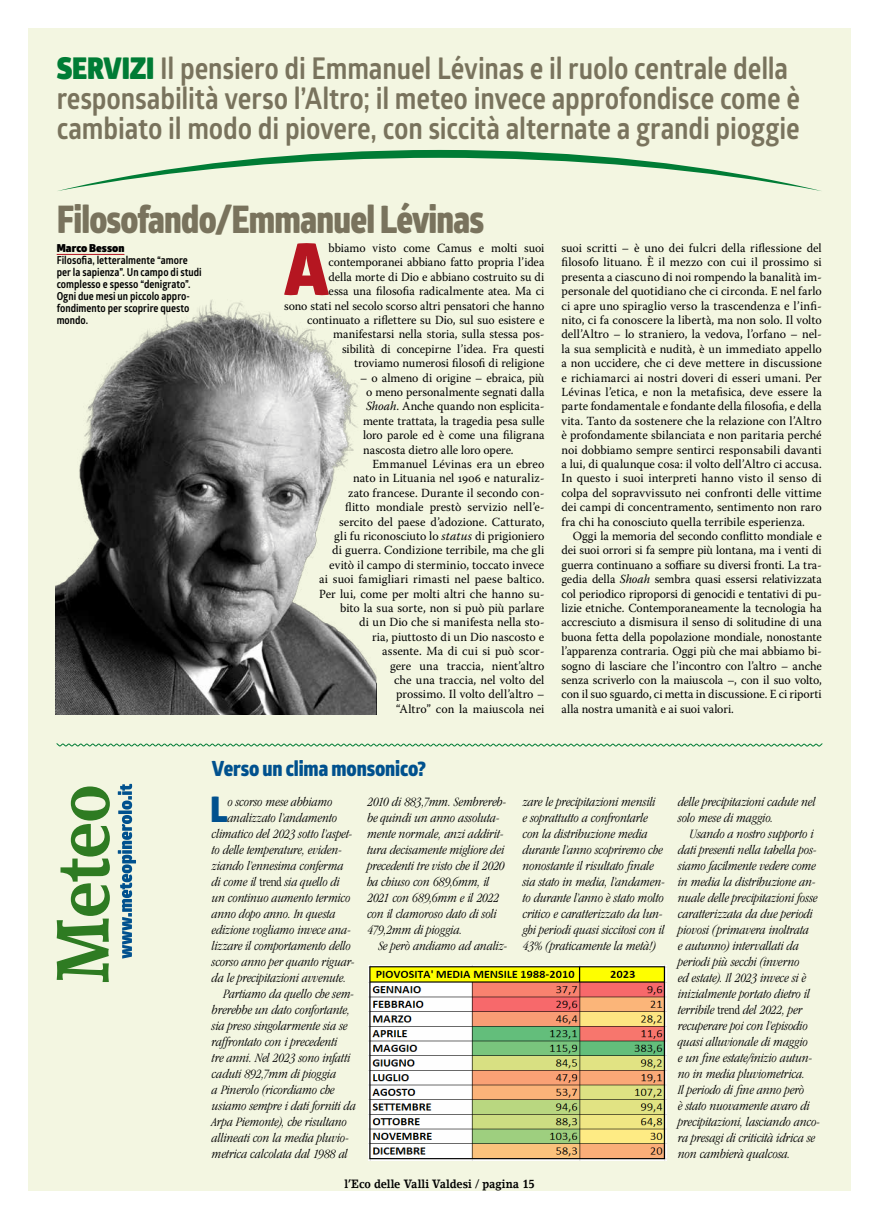
<style>
.page{position:relative;width:879px;height:1219px;background:#fff}
.page>*{position:absolute;margin:0;border:0;box-sizing:border-box;transform-origin:0 0}
.t1{font:900 72.4px "Glober";color:#b51621;scale:.88 1}
.t2{font:800 38px "Glober";letter-spacing:-.025em;color:#79735d;scale:.85 1}
.t3{font:900 35.4px "Glober";color:#00518e;scale:.88 1}
.t4{font:700 30px/30px "Glober";letter-spacing:-.005em;color:#79735d;scale:.88 1}
.t5{font:800 21px "Glober";letter-spacing:-.005em;color:#00518e;scale:.88 1}
.t6{font:italic 300 condensed 13.2px/16px "ITC Garamond Std";color:#000}
.t7{font:12.4px/14.4px "Warnock Pro";color:#000;text-align:right}
.t8{font:12.4px/14.4px "Warnock Pro";color:#000;text-align:justify;scale:.96 1}
.t9{font:700 12px "Lino Letter Std";letter-spacing:-.005em;color:#000;scale:.88 1}
.t10{font:700 11px/12px "Glober";color:#000;scale:.88 1}
.t11{font:900 11px "Glober";letter-spacing:.005em;color:#000}
.s1{font-weight:900;color:#007c35}
.s2{font-style:italic}
.s3{font-style:normal}
</style>
<div class="page">
<div style="left:28px;top:28px;width:822px;height:1163px;background:#f3f6e1"></div>
<svg style="left:56px;top:743px;width:766px;height:4px"></svg>
<svg style="left:58px;top:150px;width:763px;height:41px"></svg>
<svg style="left:57px;top:786px;width:53px;height:196px"></svg>
<svg style="left:118px;top:784px;width:18px;height:175px"></svg>
<img style="left:368px;top:965px;width:299px;height:196px">
<img style="left:55px;top:299px;width:322px;height:415px">
<hr style="left:57px;top:254px;width:67px;height:1px;background:#b51621">
<h3 class="t4" style="left:57px;top:53px;width:846px"><span class="s1">SERVIZI</span> Il pensiero di Emmanuel Lévinas e il ruolo centrale della responsabilità verso l’Altro; il meteo invece approfondisce come è cambiato il modo di piovere, con siccità alternate a grandi pioggie</h3>
<h2 class="t2" style="left:57px;top:191px;width:504px">Filosofando/Emmanuel Lévinas</h2>
<p class="t11" style="left:57px;top:240px;width:69px">Marco Besson</p>
<p class="t10" style="left:57px;top:254px;width:166px">Filosofia, letteralmente “amore per la sapienza”. Un campo di studi complesso e spesso “denigrato”.<br>Ogni due mesi un piccolo appro&shy;fondimento per scoprire questo mondo.</p>
<h1 class="t1" style="left:284px;top:214px;width:52px">A</h1>
<p class="t8" style="left:284px;top:241px;width:273px;text-align:right">bbiamo visto come Camus e molti suoi contemporanei abbiano fatto propria l’idea<br>della morte di Dio e abbiano costruito su di<br>essa una filosofia radicalmente atea. Ma ci<br>sono stati nel secolo scorso altri pensatori che hanno continuato a riflettere su Dio, sul suo esistere e manifestarsi nella storia, sulla stessa pos-<br>sibilità di concepirne l’idea. Fra questi<br>troviamo numerosi filosofi di religione</p>
<p class="t8" style="left:360px;top:370px;width:193px">– o almeno di origine – ebraica, più o meno personalmente segnati dalla <span class="s2">Shoah</span>. Anche quando non esplicita&shy;mente trattata, la tragedia pesa sulle loro parole ed è come una filigrana nascosta dietro alle loro opere.</p>
<p class="t7" style="left:319px;top:457px;width:227px">Emmanuel Lévinas era un ebreo<br>nato in Lituania nel 1906 e naturaliz-<br>zato francese. Durante il secondo con-<br>flitto mondiale prestò servizio nell’e&shy;sercito del paese d’adozione. Catturato,<br>gli fu riconosciuto lo <span class="s2">status</span> di prigioniero<br>di guerra. Condizione terribile, ma che gli evitò il campo di sterminio, toccato invece ai suoi famigliari rimasti nel paese baltico.<br>Per lui, come per molti altri che hanno su&shy;bito la sua sorte, non si può più parlare<br>di un Dio che si manifesta nella sto-<br>ria, piuttosto di un Dio nascosto e<br>assente. Ma di cui si può scor-<br>gere una traccia, nient’altro<br>che una traccia, nel volto del<br>prossimo. Il volto dell’altro –<br>“Altro” con la maiuscola nei</p>
<p class="t7" style="left:561px;top:241px;width:262px;text-align:justify">suoi scritti – è uno dei fulcri della riflessione del filosofo lituano. È il mezzo con cui il prossimo si presenta a ciascuno di noi rompendo la banalità im&shy;personale del quotidiano che ci circonda. E nel farlo ci apre uno spiraglio verso la trascendenza e l’infi&shy;nito, ci fa conoscere la libertà, ma non solo. Il volto dell’Altro – lo straniero, la vedova, l’orfano – nel&shy;la sua semplicità e nudità, è un immediato appello a non uccidere, che ci deve mettere in discussione e richiamarci ai nostri doveri di esseri umani. Per Lévinas l’etica, e non la metafisica, deve essere la parte fondamentale e fondante della filosofia, e della vita. Tanto da sostenere che la relazione con l’Altro è profondamente sbilanciata e non paritaria perché noi dobbiamo sempre sentirci responsabili davanti a lui, di qualunque cosa: il volto dell’Altro ci accusa.<br>In questo i suoi interpreti hanno visto il senso di colpa del sopravvissuto nei confronti delle vittime dei campi di concentramento, sentimento non raro fra chi ha conosciuto quella terribile esperienza.</p>
<p class="t8" style="left:561px;top:529px;width:273px;text-indent:11px">Oggi la memoria del secondo conflitto mondiale e dei suoi orrori si fa sempre più lontana, ma i venti di guerra continuano a soffiare su diversi fronti. La tra&shy;gedia della <span class="s2">Shoah</span> sembra quasi essersi relativizzata col periodico riproporsi di genocidi e tentativi di pu&shy;lizie etniche. Contemporaneamente la tecnologia ha accresciuto a dismisura il senso di solitudine di una buona fetta della popolazione mondiale, nonostante l’apparenza contraria. Oggi più che mai abbiamo bi&shy;sogno di lasciare che l’incontro con l’altro – anche senza scriverlo con la maiuscola –, con il suo volto, con il suo sguardo, ci metta in discussione. E ci riporti alla nostra umanità e ai suoi valori.</p>
<h3 class="t5" style="left:212px;top:753px;width:245px">Verso un clima monsonico?</h3>
<h3 class="t3" style="left:210px;top:782px;width:21px">L</h3>
<p class="t6" style="left:228px;top:794px;width:106px">o scorso mese abbiamo</p>
<p class="t6" style="left:228px;top:810px;width:111px">analizzato l’andamento</p>
<p class="t6" style="left:212px;top:826px;width:142px">climatico del 2023 sotto l’aspet-</p>
<p class="t6" style="left:212px;top:842px;width:132px">to delle temperature, eviden-</p>
<p class="t6" style="left:212px;top:858px;width:133px">ziando l’ennesima conferma</p>
<p class="t6" style="left:212px;top:874px;width:129px">di come il <span class="s3">trend</span> sia quello di</p>
<p class="t6" style="left:212px;top:890px;width:140px">un continuo aumento termico</p>
<p class="t6" style="left:212px;top:906px;width:125px">anno dopo anno. In questa</p>
<p class="t6" style="left:212px;top:922px;width:141px">edizione vogliamo invece ana-</p>
<p class="t6" style="left:212px;top:938px;width:141px">lizzare il comportamento dello</p>
<p class="t6" style="left:212px;top:954px;width:144px">scorso anno per quanto riguar-</p>
<p class="t6" style="left:212px;top:970px;width:136px">da le precipitazioni avvenute.</p>
<p class="t6" style="left:223px;top:986px;width:133px">Partiamo da quello che sem-</p>
<p class="t6" style="left:212px;top:1002px;width:140px">brerebbe un dato confortante,</p>
<p class="t6" style="left:212px;top:1018px;width:137px">sia preso singolarmente sia se</p>
<p class="t6" style="left:212px;top:1034px;width:127px">raffrontato con i precedenti</p>
<p class="t6" style="left:212px;top:1050px;width:140px">tre anni. Nel 2023 sono infatti</p>
<p class="t6" style="left:212px;top:1066px;width:126px">caduti 892,7mm di pioggia</p>
<p class="t6" style="left:212px;top:1082px;width:124px">a Pinerolo (ricordiamo che</p>
<p class="t6" style="left:212px;top:1098px;width:145px">usiamo sempre i dati forniti da</p>
<p class="t6" style="left:212px;top:1114px;width:137px">Arpa Piemonte), che risultano</p>
<p class="t6" style="left:212px;top:1130px;width:139px">allineati con la media pluvio-</p>
<p class="t6" style="left:212px;top:1146px;width:137px">metrica calcolata dal 1988 al</p>
<p class="t6" style="left:367px;top:794px;width:141px">2010 di 883,7mm. Sembrereb&shy;be quindi un anno assoluta&shy;mente normale, anzi addirit&shy;tura decisamente migliore dei precedenti tre visto che il 2020 ha chiuso con 689,6mm, il<br>2021 con 689,6mm e il 2022 con il clamoroso dato di soli<br>479,2mm di pioggia.</p>
<p class="t6" style="left:379px;top:938px;width:130px">Se però andiamo ad analiz-</p>
<p class="t6" style="left:523px;top:794px;width:144px">zare le precipitazioni mensili<br>e soprattutto a confrontarle con la distribuzione media durante l’anno scopriremo che nonostante il risultato finale sia stato in media, l’andamen&shy;to durante l’anno è stato molto critico e caratterizzato da lun&shy;ghi periodi quasi siccitosi con il<br>43% (praticamente la metà!)</p>
<p class="t6" style="left:678px;top:794px;width:139px">delle precipitazioni cadute nel solo mese di maggio.</p>
<p class="t6" style="left:678px;top:826px;width:144px;text-indent:11px">Usando a nostro supporto i dati presenti nella tabella pos&shy;siamo facilmente vedere come in media la distribuzione an&shy;nuale delle precipitazioni fosse caratterizzata da due periodi piovosi (primavera inoltrata<br>e autunno) intervallati da periodi più secchi (inverno<br>ed estate). Il 2023 invece si è inizialmente portato dietro il terribile <span class="s3">trend</span> del 2022, per recuperare poi con l’episodio quasi alluvionale di maggio<br>e un fine estate/inizio autun&shy;no in media pluviometrica.<br>Il periodo di fine anno però<br>è stato nuovamente avaro di precipitazioni, lasciando anco&shy;ra presagi di criticità idrica se non cambierà qualcosa.</p>
<p class="t9" style="left:344px;top:1176px;width:218px">l’Eco delle Valli Valdesi / pagina 15</p>
</div>
